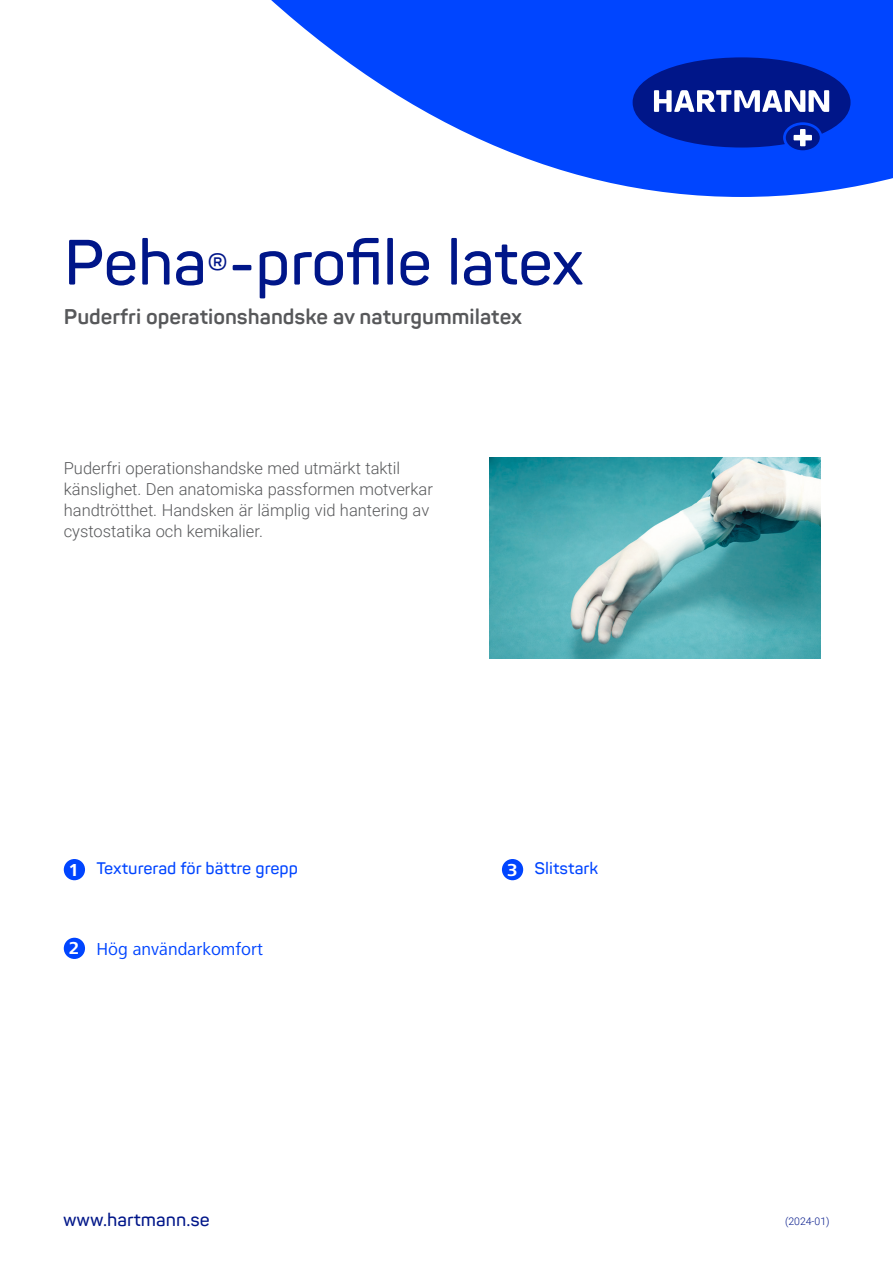
<style>
.page{position:relative;width:893px;height:1263px;background:#fff}
.page>*{position:absolute;margin:0;border:0;box-sizing:border-box;transform-origin:0 0}
.t1{font:600 63px "Panton";letter-spacing:-.01em;color:#001689}
._01_Product_description_black{font:700 21px "Panton";color:#57585a}
._02_Bullet_points_dark_grey_regular{font:18px "Frutiger Next LTW1 G";color:#0045ff}
.t2{font:600 18px "Panton";color:#001689}
.t3{font:700 18px "Frutiger Next LTW1 G";color:#fff}
.t4{font:300 16.5px/21px "Roboto";color:#57585a}
._02_Bullet_points_dark_grey_regular-2{font:600 16.5px "Panton";color:#0045ff}
.t5{font:300 10.5px "Roboto";color:#001689}
.s1{font-size:45px}
</style>
<div class="page">
<img style="left:489px;top:457px;width:332px;height:201px">
<div style="left:64px;top:859px;width:21px;height:21px;background:#0045ff;border-radius:50%"></div>
<div style="left:64px;top:938px;width:21px;height:21px;background:#0045ff;border-radius:50%"></div>
<div style="left:502px;top:859px;width:21px;height:21px;background:#0045ff;border-radius:50%"></div>
<svg style="left:271px;top:0;width:622px;height:197px;fill:#0045ff"></svg>
<div style="left:786px;top:125px;width:34px;height:25px;background:#001689;border-radius:50%"></div>
<svg style="left:633px;top:57px;width:217px;height:91px;background:#1d3aae"></svg>
<p class="t1" style="left:64px;top:223px;width:522px">Peha<span class="s1">®</span>-profile latex</p>
<p class="_01_Product_description_black" style="left:64px;top:304px;width:460px">Puderfri operationshandske av naturgummilatex</p>
<p class="t4" style="left:64px;top:457px;width:371px">Puderfri operationshandske med utmärkt taktil känslighet. Den anatomiska passformen motverkar handtrötthet. Handsken är lämplig vid hantering av cystostatika och kemikalier.</p>
<p class="t3" style="left:68px;top:860px;width:12px">1</p>
<p class="_02_Bullet_points_dark_grey_regular-2" style="left:96px;top:858px;width:203px">Texturerad för bättre grepp</p>
<p class="t3" style="left:69px;top:938px;width:12px">2</p>
<p class="_02_Bullet_points_dark_grey_regular" style="left:96px;top:939px;width:168px">Hög användarkomfort</p>
<p class="t3" style="left:507px;top:860px;width:12px">3</p>
<p class="_02_Bullet_points_dark_grey_regular-2" style="left:534px;top:858px;width:65px">Slitstark</p>
<p class="t2" style="left:63px;top:1208px;width:148px">www.hartmann.se</p>
<p class="t5" style="left:785px;top:1213px;width:46px">(2024-01)</p>
</div>
